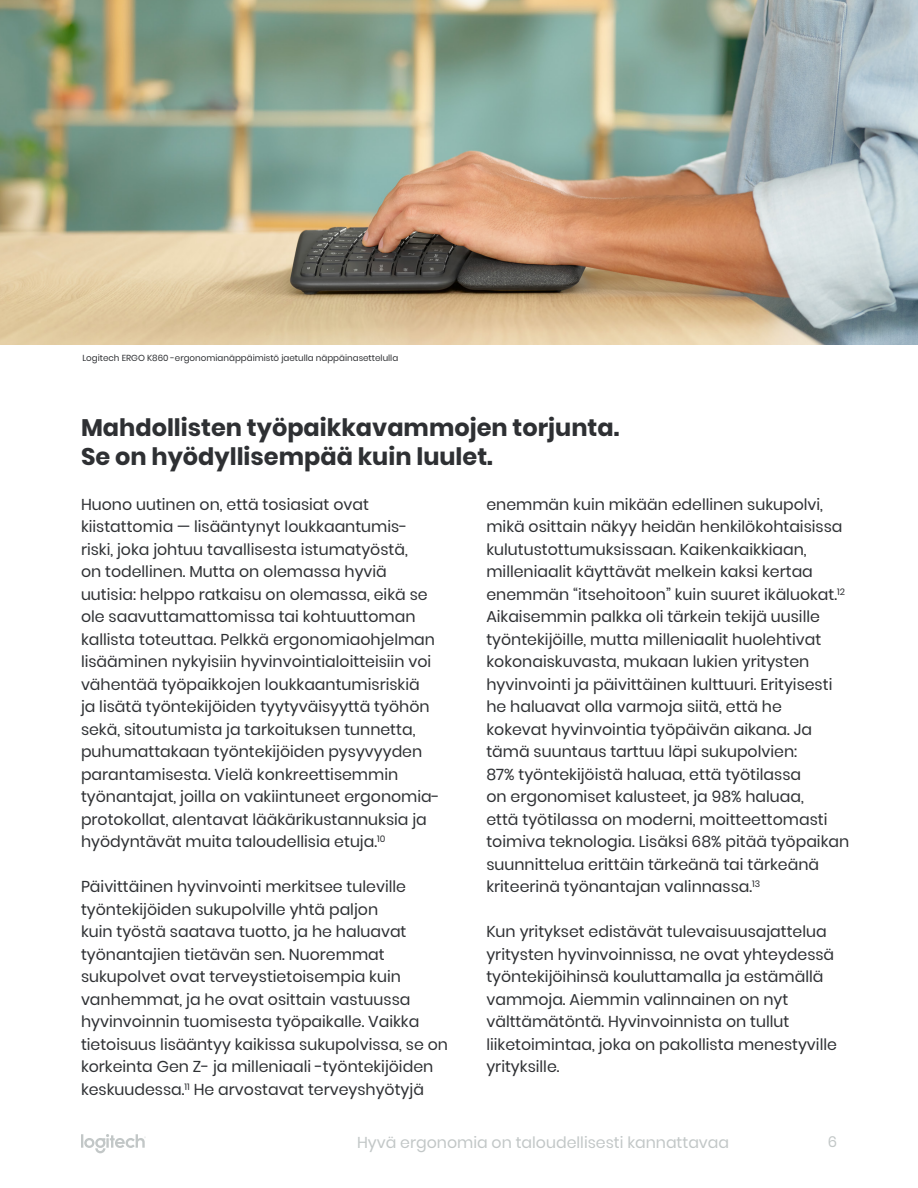
<style>
.page{position:relative;width:918px;height:1188px;background:#fff}
.page>*{position:absolute;margin:0;border:0;box-sizing:border-box;transform-origin:0 0}
.t1{font:700 24px/28.5px "Poppins";color:#2e3033}
.t2{font:15.75px/22.5px "Poppins";color:#2e3033}
.t3{font:15.75px "Poppins";color:#c2c7c7}
.t4{font:15px "Poppins";color:#c2c7c7}
.t5{font:8.7px "Poppins";color:#2e3033}
</style>
<div class="page">
<svg style="left:81px;top:1134px;width:65px;height:19px"></svg>
<img style="left:0;top:0;width:918px;height:345px">
<p class="t5" style="left:82px;top:353px;width:317px">Logitech ERGO K860 -ergonomianäppäimistö jaetulla näppäinasettelulla</p>
<p class="t1" style="left:81px;top:414px;width:540px">Mahdollisten työpaikkavammojen torjunta.<br>Se on hyödyllisempää kuin luulet.</p>
<p class="t2" style="left:81px;top:493px;width:360px">Huono uutinen on, että tosiasiat ovat kiistattomia — lisääntynyt loukkaantumis&shy;riski, joka johtuu tavallisesta istumatyöstä,<br>on todellinen. Mutta on olemassa hyviä uutisia: helppo ratkaisu on olemassa, eikä se ole saavuttamattomissa tai kohtuuttoman kallista toteuttaa. Pelkkä ergonomiaohjelman lisääminen nykyisiin hyvinvointialoitteisiin voi vähentää työpaikkojen loukkaantumisriskiä<br>ja lisätä työntekijöiden tyytyväisyyttä työhön sekä, sitoutumista ja tarkoituksen tunnetta, puhumattakaan työntekijöiden pysyvyyden parantamisesta. Vielä konkreettisemmin työnantajat, joilla on vakiintuneet ergonomia&shy;protokollat, alentavat lääkärikustannuksia ja hyödyntävät muita taloudellisia etuja.<sup>10</sup></p>
<p class="t2" style="left:81px;top:876px;width:369px">Päivittäinen hyvinvointi merkitsee tuleville työntekijöiden sukupolville yhtä paljon<br>kuin työstä saatava tuotto, ja he haluavat työnantajien tietävän sen. Nuoremmat sukupolvet ovat terveystietoisempia kuin vanhemmat, ja he ovat osittain vastuussa hyvinvoinnin tuomisesta työpaikalle. Vaikka tietoisuus lisääntyy kaikissa sukupolvissa, se on korkeinta Gen Z- ja milleniaali -työntekijöiden keskuudessa.<sup>11</sup> He arvostavat terveyshyötyjä</p>
<p class="t2" style="left:486px;top:493px;width:364px">enemmän kuin mikään edellinen sukupolvi, mikä osittain näkyy heidän henkilökohtaisissa kulutustottumuksissaan. Kaikenkaikkiaan, milleniaalit käyttävät melkein kaksi kertaa enemmän “itsehoitoon” kuin suuret ikäluokat.<sup>12<br></sup>Aikaisemmin palkka oli tärkein tekijä uusille työntekijöille, mutta milleniaalit huolehtivat kokonaiskuvasta, mukaan lukien yritysten hyvinvointi ja päivittäinen kulttuuri. Erityisesti he haluavat olla varmoja siitä, että he<br>kokevat hyvinvointia työpäivän aikana. Ja tämä suuntaus tarttuu läpi sukupolvien:<br>87% työntekijöistä haluaa, että työtilassa<br>on ergonomiset kalusteet, ja 98% haluaa,<br>että työtilassa on moderni, moitteettomasti toimiva teknologia. Lisäksi 68% pitää työpaikan suunnittelua erittäin tärkeänä tai tärkeänä kriteerinä työnantajan valinnassa.<sup>13</sup></p>
<p class="t2" style="left:486px;top:921px;width:352px">Kun yritykset edistävät tulevaisuusajattelua yritysten hyvinvoinnissa, ne ovat yhteydessä työntekijöihinsä kouluttamalla ja estämällä vammoja. Aiemmin valinnainen on nyt välttämätöntä. Hyvinvoinnista on tullut liiketoimintaa, joka on pakollista menestyville yrityksille.</p>
<p class="t3" style="left:357px;top:1134px;width:374px">Hyvä ergonomia on taloudellisesti kannattavaa</p>
<p class="t4" style="left:828px;top:1134px;width:11px">6</p>
</div>
